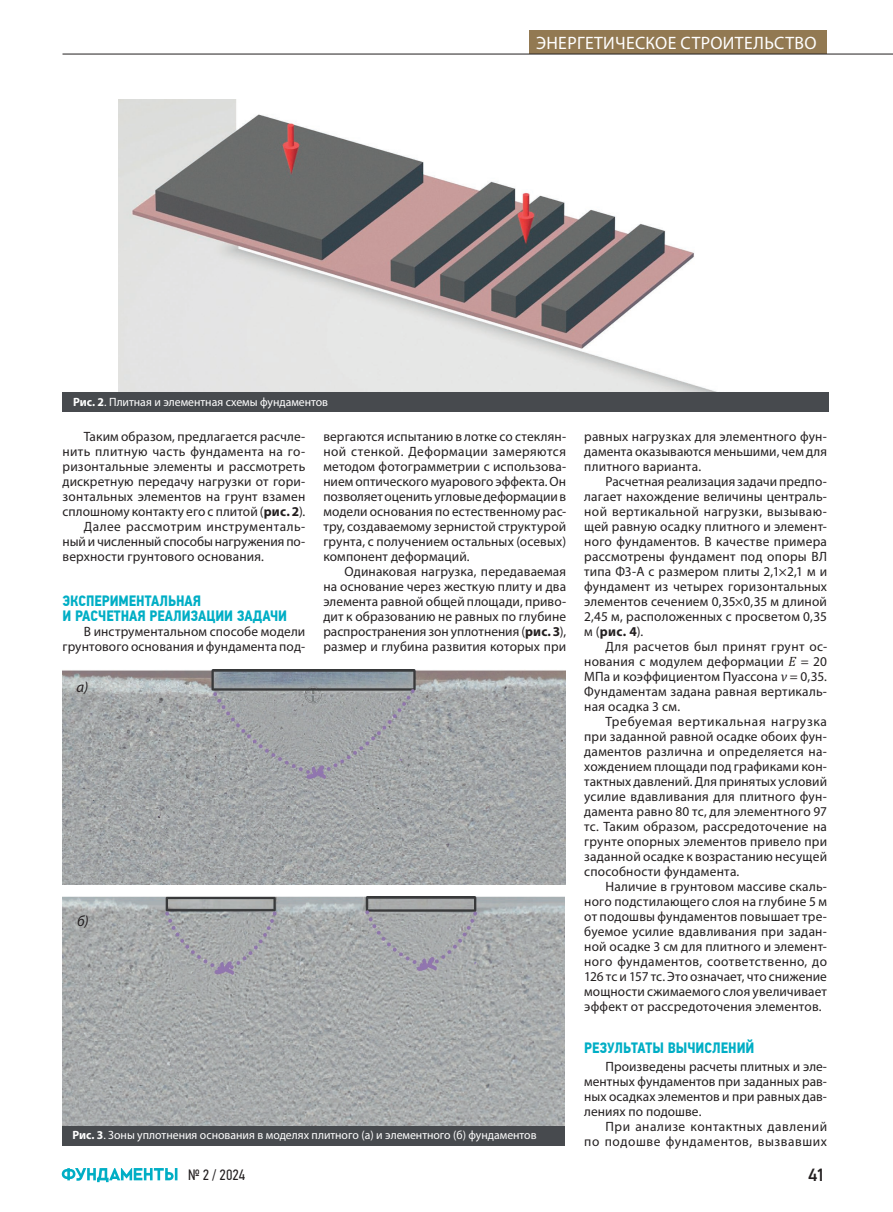
<style>
.page{position:relative;width:893px;height:1212px;background:#fff}
.page>*{position:absolute;margin:0;border:0;box-sizing:border-box;transform-origin:0 0}
.t1{font:18px "Myriad Pro";letter-spacing:.02em;color:#fff}
.t2{font:500 18px "PF Din Display Pro";color:#231f20}
.t3{font:700 15px/15px "PF Din Text Cond Pro";color:#00aec5}
.t4{font:15px "PF Din Text Cond Pro";color:#231f20}
.t5{font:italic 15px "Myriad Pro";color:#231f20}
.t6{font:13.5px/15px "Myriad Pro";letter-spacing:.015em;color:#231f20;text-align:justify}
.t7{font:13.5px/15px "Myriad Pro";letter-spacing:.04em;color:#231f20;text-align:right}
.t8{font:13.5px "Myriad Pro";letter-spacing:-.005em;color:#231f20}
.t9{font:12px "Myriad Pro";color:#fff}
.s1{font-weight:700}
.s2{font-family:"Cambria";font-style:italic}
</style>
<div class="page">
<svg style="left:62px;top:1168px;width:115px;height:14px"></svg>
<img style="left:63px;top:669px;width:502px;height:215px">
<img style="left:118px;top:99px;width:599px;height:293px">
<img style="left:63px;top:897px;width:502px;height:229px">
<div style="left:63px;top:392px;width:766px;height:20px;background:#474a4e"></div>
<div style="left:63px;top:1126px;width:502px;height:20px;background:#474a4e"></div>
<div style="left:529px;top:31px;width:298px;height:23px;background:#927952"></div>
<hr style="left:63px;top:54px;width:830px;height:1px;background:#231f20">
<p class="t9" style="left:73px;top:394px;width:256px"><span class="s1">Рис. 2</span>. Плитная и элементная схемы фундаментов</p>
<h1 class="t1" style="left:536px;top:32px;width:282px">ЭНЕРГЕТИЧЕСКОЕ СТРОИТЕЛЬСТВО</h1>
<p class="t6" style="left:84px;top:429px;width:223px">Таким образом, предлагается расчле-</p>
<p class="t6" style="left:63px;top:444px;width:244px">нить плитную часть фундамента на го-</p>
<p class="t6" style="left:63px;top:459px;width:244px">ризонтальные элементы и рассмотреть</p>
<p class="t6" style="left:63px;top:474px;width:244px">дискретную передачу нагрузки от гори-</p>
<p class="t6" style="left:63px;top:489px;width:244px">зонтальных элементов на грунт взамен</p>
<p class="t6" style="left:63px;top:504px;width:244px">сплошному контакту его с плитой (<span class="s1">рис. 2</span>).</p>
<p class="t7" style="left:84px;top:519px;width:223px">Далее рассмотрим инструменталь-</p>
<p class="t8" style="left:63px;top:533px;width:244px">ный и численный способы нагружения по-</p>
<p class="t6" style="left:63px;top:549px;width:203px">верхности грунтового основания.</p>
<p class="t3" style="left:63px;top:594px;width:226px">ЭКСПЕРИМЕНТАЛЬНАЯ<br>И РАСЧЕТНАЯ РЕАЛИЗАЦИИ ЗАДАЧИ</p>
<p class="t6" style="left:63px;top:624px;width:244px;text-align:right">В инструментальном способе модели грунтового основания и фундамента под-</p>
<p class="t5" style="left:77px;top:678px;width:13px">а)</p>
<p class="t6" style="left:323px;top:429px;width:244px">вергаются испытанию в лотке со стеклян&shy;ной стенкой. Деформации замеряются методом фотограмметрии с использова&shy;нием оптического муарового эффекта. Он позволяет оценить угловые деформации в модели основания по естественному рас&shy;тру, создаваемому зернистой структурой грунта, с получением остальных (осевых) компонент деформаций.</p>
<p class="t6" style="left:323px;top:564px;width:244px;text-indent:21px">Одинаковая нагрузка, передаваемая на основание через жесткую плиту и два элемента равной общей площади, приво&shy;дит к образованию не равных по глубине распространения зон уплотнения (<span class="s1">рис. 3</span>), размер и глубина развития которых при</p>
<p class="t5" style="left:77px;top:911px;width:13px">б)</p>
<p class="t9" style="left:72px;top:1128px;width:466px"><span class="s1">Рис. 3</span>. Зоны уплотнения основания в моделях плитного (а) и элементного (б) фундаментов</p>
<p class="t6" style="left:584px;top:429px;width:244px">равных нагрузках для элементного фун&shy;дамента оказываются меньшими, чем для плитного варианта.</p>
<p class="t6" style="left:584px;top:474px;width:244px;text-indent:21px">Расчетная реализация задачи предпо&shy;лагает нахождение величины централь&shy;ной вертикальной нагрузки, вызываю&shy;щей равную осадку плитного и элемент&shy;ного фундаментов. В качестве примера рассмотрены фундамент под опоры ВЛ типа Ф3-А с размером плиты 2,1×2,1 м и фундамент из четырех горизонтальных элементов сечением 0,35×0,35 м длиной 2,45 м, расположенных с просветом 0,35 м (<span class="s1">рис. 4</span>).</p>
<p class="t6" style="left:584px;top:639px;width:244px;text-indent:21px">Для расчетов был принят грунт ос&shy;нования с модулем деформации <span class="s2">Е</span> = 20<br>МПа и коэффициентом Пуассона <span class="s2">ν</span> = 0,35.<br>Фундаментам задана равная вертикаль&shy;ная осадка 3 см.</p>
<p class="t6" style="left:584px;top:714px;width:244px;text-indent:21px">Требуемая вертикальная нагрузка при заданной равной осадке обоих фун&shy;даментов различна и определяется на&shy;хождением площади под графиками кон&shy;тактных давлений. Для принятых условий усилие вдавливания для плитного фун&shy;дамента равно 80 тс, для элементного 97 тс. Таким образом, рассредоточение на грунте опорных элементов привело при заданной осадке к возрастанию несущей способности фундамента.</p>
<p class="t6" style="left:584px;top:879px;width:244px;text-indent:21px">Наличие в грунтовом массиве скаль&shy;ного подстилающего слоя на глубине 5 м от подошвы фундаментов повышает тре&shy;буемое усилие вдавливания при задан&shy;ной осадке 3 см для плитного и элемент&shy;ного фундаментов, соответственно, до 126 тс и 157 тс. Это означает, что снижение мощности сжимаемого слоя увеличивает эффект от рассредоточения элементов.</p>
<p class="t3" style="left:584px;top:1041px;width:172px">РЕЗУЛЬТАТЫ ВЫЧИСЛЕНИЙ</p>
<p class="t6" style="left:584px;top:1059px;width:244px;text-indent:21px">Произведены расчеты плитных и эле&shy;ментных фундаментов при заданных рав&shy;ных осадках элементов и при равных дав&shy;лениях по подошве.</p>
<p class="t7" style="left:584px;top:1119px;width:244px">При анализе контактных давлений<br>по подошве фундаментов, вызвавших</p>
<p class="t4" style="left:188px;top:1166px;width:59px">№ 2 / 2024</p>
<h1 class="t2" style="left:808px;top:1164px;width:19px">41</h1>
</div>
